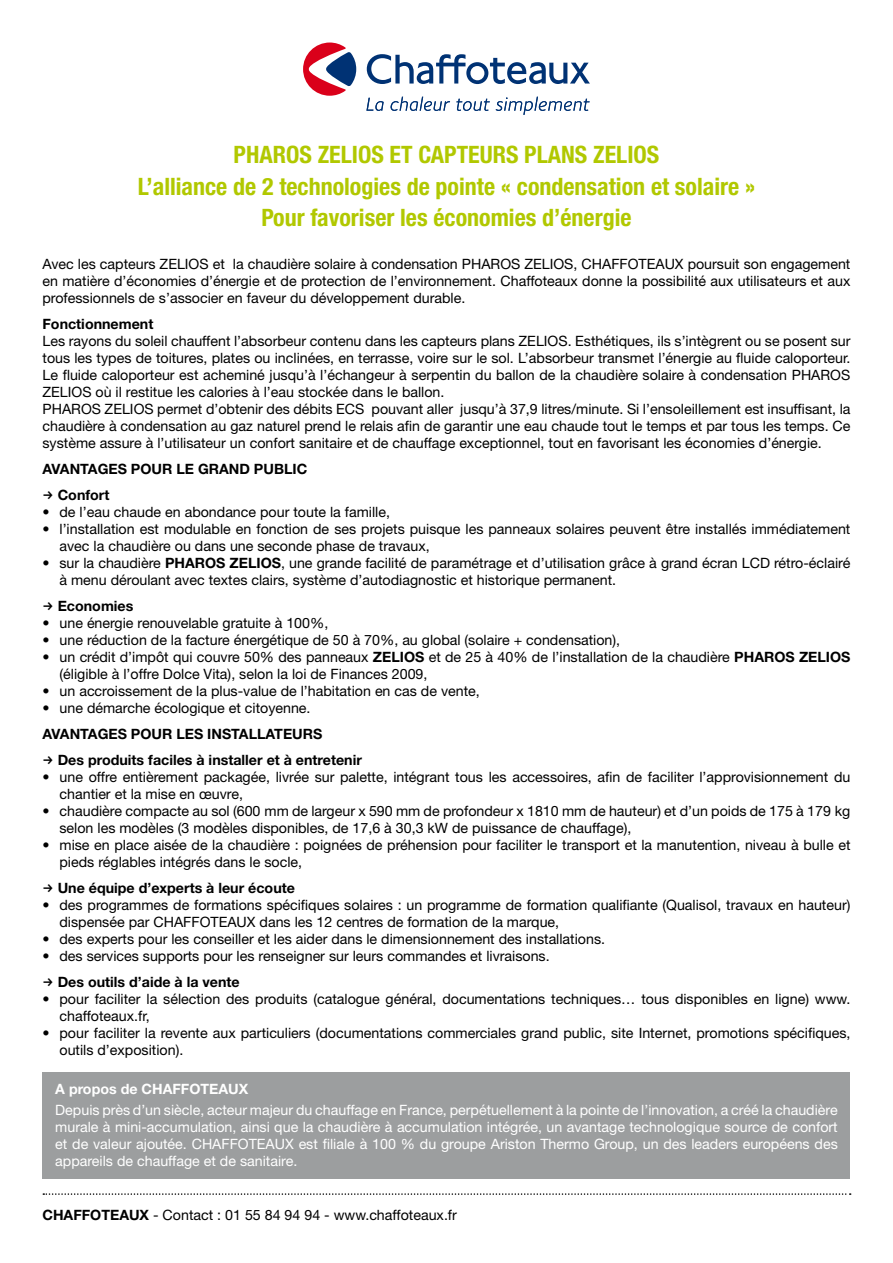
<style>
.page{position:relative;width:893px;height:1263px;background:#fff}
.page>*{position:absolute;margin:0;border:0;box-sizing:border-box;transform-origin:0 0}
.t1{font:700 condensed 24px/31.5px "Helvetica Neue LT Std";color:#b1c800;text-align:center}
.t2{font:14.25px/17.1px "Helvetica Neue LT Std";color:#000}
.t3{font:14.25px/17.1px "Helvetica Neue LT Std";color:#fff;text-align:justify}
.t4{font:700 14.25px/25.7px "Helvetica Neue LT Std";color:#000}
.t5{font:700 14.25px "Helvetica Neue LT Std";color:#fff}
.s1{font-weight:700}
</style>
<div class="page">
<svg style="left:303px;top:43px;width:53px;height:53px"></svg>
<svg style="left:367px;top:54px;width:223px;height:30px"></svg>
<svg style="left:366px;top:98px;width:18px;height:13px"></svg>
<svg style="left:391px;top:97px;width:59px;height:14px"></svg>
<svg style="left:456px;top:99px;width:34px;height:12px"></svg>
<svg style="left:496px;top:97px;width:94px;height:18px"></svg>
<svg style="left:43px;top:1193px;width:808px;height:2px"></svg>
<div style="left:43px;top:1072px;width:807px;height:106px;background:#9c9e9f"></div>
<h1 class="t1" style="left:138px;top:138px;width:619px">PHAROS ZELIOS ET CAPTEURS PLANS ZELIOS<br>L’alliance de 2 technologies de pointe « condensation et solaire »<br>Pour favoriser les économies d’énergie</h1>
<p class="t2" style="left:43px;top:255px;width:809px;text-align:justify">Avec les capteurs ZELIOS et la chaudière solaire à condensation PHAROS ZELIOS, CHAFFOTEAUX poursuit son engagement en matière d’économies d’énergie et de protection de l’environnement. Chaffoteaux donne la possibilité aux utilisateurs et aux professionnels de s’associer en faveur du développement durable.</p>
<p class="t4" style="left:43px;top:310px;width:112px">Fonctionnement</p>
<p class="t2" style="left:43px;top:332px;width:809px">Les rayons du soleil chauffent l’absorbeur contenu dans les capteurs plans ZELIOS. Esthétiques, ils s’intègrent ou se posent sur tous les types de toitures, plates ou inclinées, en terrasse, voire sur le sol. L’absorbeur transmet l’énergie au fluide caloporteur.<br>Le fluide caloporteur est acheminé jusqu’à l’échangeur à serpentin du ballon de la chaudière solaire à condensation PHAROS ZELIOS où il restitue les calories à l’eau stockée dans le ballon.<br>PHAROS ZELIOS permet d’obtenir des débits ECS pouvant aller jusqu’à 37,9 litres/minute. Si l’ensoleillement est insuffisant, la chaudière à condensation au gaz naturel prend le relais afin de garantir une eau chaude tout le temps et par tous les temps. Ce système assure à l’utilisateur un confort sanitaire et de chauffage exceptionnel, tout en favorisant les économies d’énergie.</p>
<p class="t4" style="left:58px;top:456px;width:251px;text-indent:-15px">AVANTAGES POUR LE GRAND PUBLIC<br>Confort</p>
<p class="t2" style="left:43px;top:503px;width:349px">• de l’eau chaude en abondance pour toute la famille,</p>
<p class="t2" style="left:60px;top:520px;width:792px;text-indent:-17px">• l’installation est modulable en fonction de ses projets puisque les panneaux solaires peuvent être installés immédiatement avec la chaudière ou dans une seconde phase de travaux,</p>
<p class="t2" style="left:60px;top:554px;width:792px;text-indent:-17px">• sur la chaudière <span class="s1">PHAROS ZELIOS</span>, une grande facilité de paramétrage et d’utilisation grâce à grand écran LCD rétro-éclairé à menu déroulant avec textes clairs, système d’autodiagnostic et historique permanent.</p>
<p class="t4" style="left:58px;top:592px;width:77px">Economies</p>
<p class="t2" style="left:43px;top:614px;width:287px">• une énergie renouvelable gratuite à 100%,</p>
<p class="t2" style="left:43px;top:631px;width:579px">• une réduction de la facture énergétique de 50 à 70%, au global (solaire + condensation),</p>
<p class="t2" style="left:60px;top:648px;width:792px;text-indent:-17px">• un crédit d’impôt qui couvre 50% des panneaux <span class="s1">ZELIOS</span> et de 25 à 40% de l’installation de la chaudière <span class="s1">PHAROS ZELIOS </span>(éligible à l’offre Dolce Vita), selon la loi de Finances 2009,</p>
<p class="t2" style="left:43px;top:682px;width:439px">• un accroissement de la plus-value de l’habitation en cas de vente,</p>
<p class="t2" style="left:43px;top:699px;width:270px">• une démarche écologique et citoyenne.</p>
<p class="t4" style="left:58px;top:721px;width:306px;text-indent:-15px">AVANTAGES POUR LES INSTALLATEURS<br>Des produits faciles à installer et à entretenir</p>
<p class="t2" style="left:60px;top:768px;width:792px;text-indent:-17px">• une offre entièrement packagée, livrée sur palette, intégrant tous les accessoires, afin de faciliter l’approvisionnement du chantier et la mise en œuvre,</p>
<p class="t2" style="left:60px;top:802px;width:792px;text-indent:-17px">• chaudière compacte au sol (600 mm de largeur x 590 mm de profondeur x 1810 mm de hauteur) et d’un poids de 175 à 179 kg selon les modèles (3 modèles disponibles, de 17,6 à 30,3 kW de puissance de chauffage),</p>
<p class="t2" style="left:60px;top:836px;width:792px;text-indent:-17px">• mise en place aisée de la chaudière : poignées de préhension pour faciliter le transport et la manutention, niveau à bulle et pieds réglables intégrés dans le socle,</p>
<p class="t4" style="left:58px;top:874px;width:239px">Une équipe d’experts à leur écoute</p>
<p class="t2" style="left:60px;top:896px;width:792px;text-indent:-17px">• des programmes de formations spécifiques solaires : un programme de formation qualifiante (Qualisol, travaux en hauteur) dispensée par CHAFFOTEAUX dans les 12 centres de formation de la marque,</p>
<p class="t2" style="left:43px;top:930px;width:564px">• des experts pour les conseiller et les aider dans le dimensionnement des installations.</p>
<p class="t2" style="left:43px;top:947px;width:509px">• des services supports pour les renseigner sur leurs commandes et livraisons.</p>
<p class="t4" style="left:58px;top:968px;width:184px">Des outils d’aide à la vente</p>
<p class="t2" style="left:60px;top:990px;width:792px;text-indent:-17px">• pour faciliter la sélection des produits (catalogue général, documentations techniques… tous disponibles en ligne) www. chaffoteaux.fr,</p>
<p class="t2" style="left:60px;top:1024px;width:792px;text-indent:-17px">• pour faciliter la revente aux particuliers (documentations commerciales grand public, site Internet, promotions spécifiques, outils d’exposition).</p>
<p class="t5" style="left:55px;top:1080px;width:194px">A propos de CHAFFOTEAUX</p>
<p class="t3" style="left:55px;top:1101px;width:784px">Depuis près d’un siècle, acteur majeur du chauffage en France, perpétuellement à la pointe de l’innovation, a créé la chaudière murale à mini-accumulation, ainsi que la chaudière à accumulation intégrée, un avantage technologique source de confort et de valeur ajoutée. CHAFFOTEAUX est filiale à 100 % du groupe Ariston Thermo Group, un des leaders européens des appareils de chauffage et de sanitaire.</p>
<p class="t2" style="left:43px;top:1207px;width:416px"><span class="s1">CHAFFOTEAUX</span> - Contact : 01 55 84 94 94 - www.chaffoteaux.fr</p>
</div>
